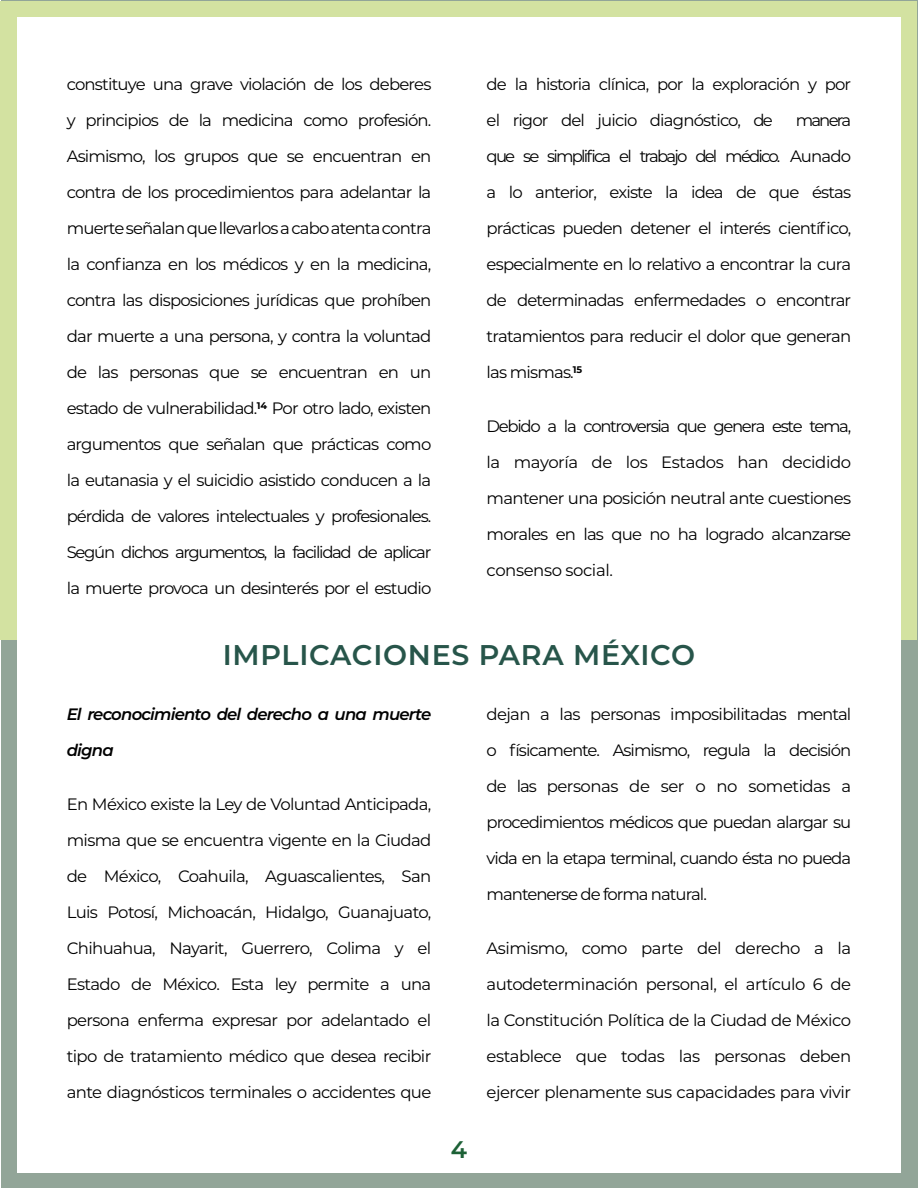
<style>
.page{position:relative;width:918px;height:1188px;background:#fff}
.page>*{position:absolute;margin:0;border:0;box-sizing:border-box;transform-origin:0 0}
.Titulo_Seccion{font:600 28.5px "Montserrat";letter-spacing:.025em;color:#27554a}
.t1{font:600 24px "Montserrat";color:#1c6136}
.Texto_CEIGB{font:16.5px/36px "Montserrat";letter-spacing:-.05em;color:#000;text-align:justify}
.Subtitulo_CEIGB{font:italic 600 16.5px/36px "Montserrat";letter-spacing:-.05em;color:#000}
</style>
<div class="page">
<div style="left:2px;top:0;width:916px;height:1188px;background:#92a598"></div>
<div style="left:1px;top:1px;width:916px;height:638px;background:#d3e2a1"></div>
<div style="left:17px;top:17px;width:884px;height:1155px;background:#fff"></div>
<p class="Texto_CEIGB" style="left:67px;top:66px;width:366px">constituye una grave violación de los deberes y principios de la medicina como profesión.<br>Asimismo, los grupos que se encuentran en contra de los procedimientos para adelantar la muerte señalan que llevarlos a cabo atenta contra la confianza en los médicos y en la medicina, contra las disposiciones jurídicas que prohíben dar muerte a una persona, y contra la voluntad de las personas que se encuentran en un estado de vulnerabilidad.<sup>14</sup> Por otro lado, existen argumentos que señalan que prácticas como la eutanasia y el suicidio asistido conducen a la pérdida de valores intelectuales y profesionales.<br>Según dichos argumentos, la facilidad de aplicar la muerte provoca un desinterés por el estudio</p>
<p class="Texto_CEIGB" style="left:487px;top:66px;width:366px">de la historia clínica, por la exploración y por el rigor del juicio diagnóstico, de</p>
<p class="Texto_CEIGB" style="left:487px;top:102px;width:366px;text-indent:309px">manera que se simplifica el trabajo del médico. Aunado a lo anterior, existe la idea de que éstas prácticas pueden detener el interés científico, especialmente en lo relativo a encontrar la cura de determinadas enfermedades o encontrar tratamientos para reducir el dolor que generan las mismas.<sup>15</sup></p>
<p class="Texto_CEIGB" style="left:487px;top:408px;width:366px">Debido a la controversia que genera este tema, la mayoría de los Estados han decidido mantener una posición neutral ante cuestiones morales en las que no ha logrado alcanzarse consenso social.</p>
<p class="Titulo_Seccion" style="left:223px;top:635px;width:474px">IMPLICACIONES PARA MÉXICO</p>
<p class="Subtitulo_CEIGB" style="left:67px;top:695px;width:366px">El reconocimiento del derecho a una muerte digna</p>
<p class="Texto_CEIGB" style="left:67px;top:786px;width:366px">En México existe la Ley de Voluntad Anticipada, misma que se encuentra vigente en la Ciudad de México, Coahuila, Aguascalientes, San Luis Potosí, Michoacán, Hidalgo, Guanajuato, Chihuahua, Nayarit, Guerrero, Colima y el Estado de México. Esta ley permite a una persona enferma expresar por adelantado el tipo de tratamiento médico que desea recibir ante diagnósticos terminales o accidentes que</p>
<h2 class="t1" style="left:451px;top:1133px;width:18px">4</h2>
<p class="Texto_CEIGB" style="left:487px;top:696px;width:366px">dejan a las personas imposibilitadas mental o físicamente. Asimismo, regula la decisión de las personas de ser o no sometidas a procedimientos médicos que puedan alargar su vida en la etapa terminal, cuando ésta no pueda mantenerse de forma natural.</p>
<p class="Texto_CEIGB" style="left:487px;top:930px;width:366px">Asimismo, como parte del derecho a la autodeterminación personal, el artículo 6 de la Constitución Política de la Ciudad de México establece que todas las personas deben ejercer plenamente sus capacidades para vivir</p>
</div>
